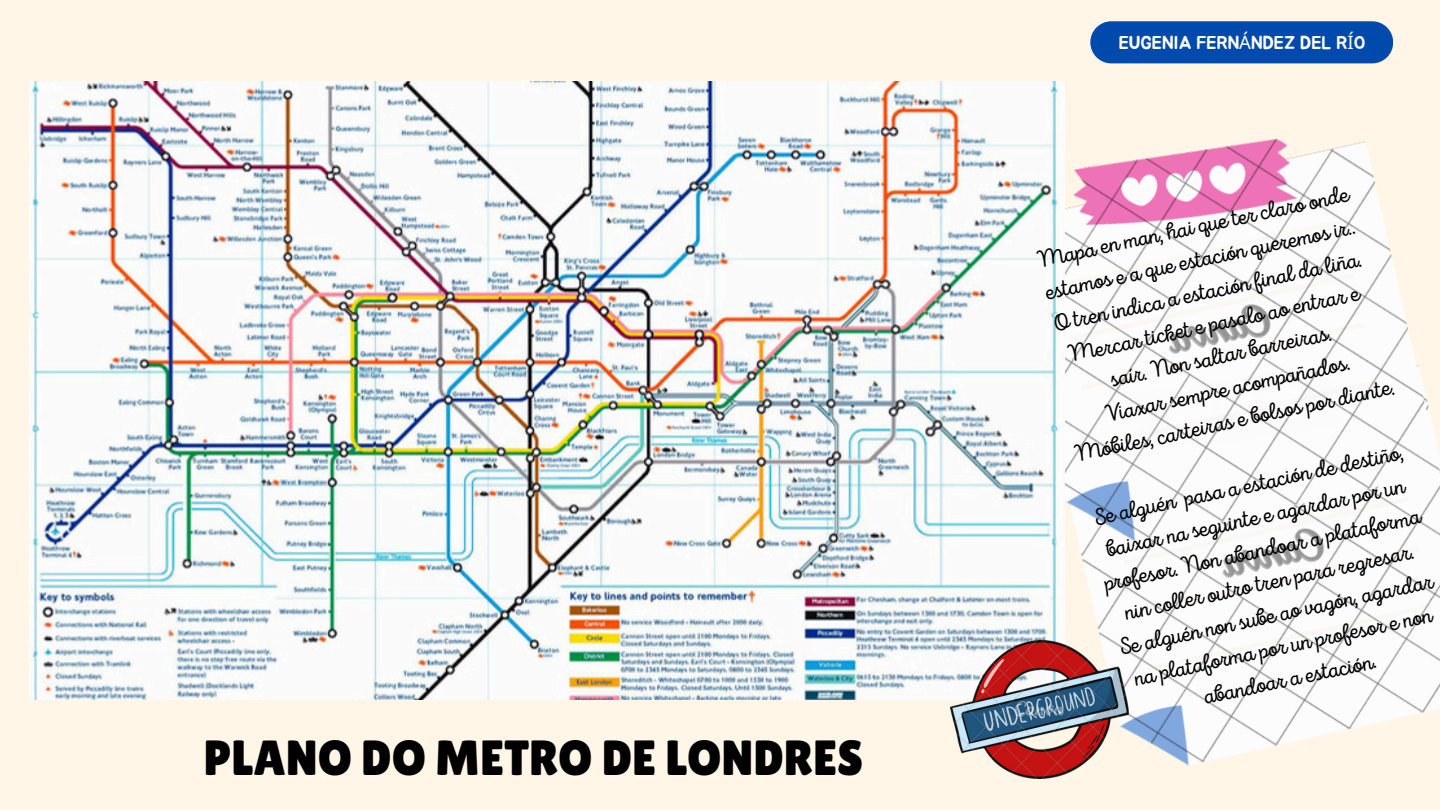
<style>
.page{position:relative;width:1440px;height:810px;background:#fff6e8}
.page>*{position:absolute;margin:0;border:0;box-sizing:border-box;transform-origin:0 0}
.t1{font:49.3px "Lilita One";color:#000}
.t2{font:24px/33px "Intro Script";color:#000;text-align:center}
.t3{font:18.5px "Jua";color:#fffcf5}
.s1{font-family:"Noto Sans"}
</style>
<div class="page">
<img style="left:1081px;top:554px;width:359px;height:212px">
<img style="left:1065px;top:138px;width:375px;height:416px">
<img style="left:30px;top:81px;width:1035px;height:619px">
<img style="left:950px;top:640px;width:178px;height:138px">
<div style="left:1090px;top:21px;width:303px;height:42px;background:#004aad"></div>
<p class="t1" style="left:204px;top:730px;width:661px">PLANO DO METRO DE LONDRES</p>
<h1 class="t3" style="left:1119px;top:35px;width:248px">EUGENIA FERN<span class="s1">Á</span>NDEZ DEL R<span class="s1">Í</span>O</h1>
<p class="t2" style="left:1034px;top:246px;width:319px;text-align:justify;rotate:-12deg">Mapa en man, hai que ter claro onde estamos e a que estación queremos ir..<br>O tren indica a estación final da liña.</p>
<p class="t2" style="left:1065px;top:340px;width:299px;rotate:-12deg">Mercar ticket e pasalo ao entrar e saír. Non saltar barreiras.</p>
<p class="t2" style="left:1103px;top:400px;width:250px;rotate:-12deg">Viaxar sempre acompañados.</p>
<p class="t2" style="left:1072px;top:440px;width:328px;rotate:-12deg">Móbiles, carteiras e bolsos por diante.</p>
<p class="t2" style="left:1087px;top:504px;width:324px;rotate:-12deg">Se alguén pasa a estación de destiño, baixar na seguinte e agardar por un profesor. Non abandoar a plataforma nin coller outro tren para regresar.</p>
<p class="t2" style="left:1116px;top:633px;width:322px;rotate:-12deg">Se alguén non sube ao vagón, agardar na plataforma por un profesor e non abandoar a estación.</p>
</div>
